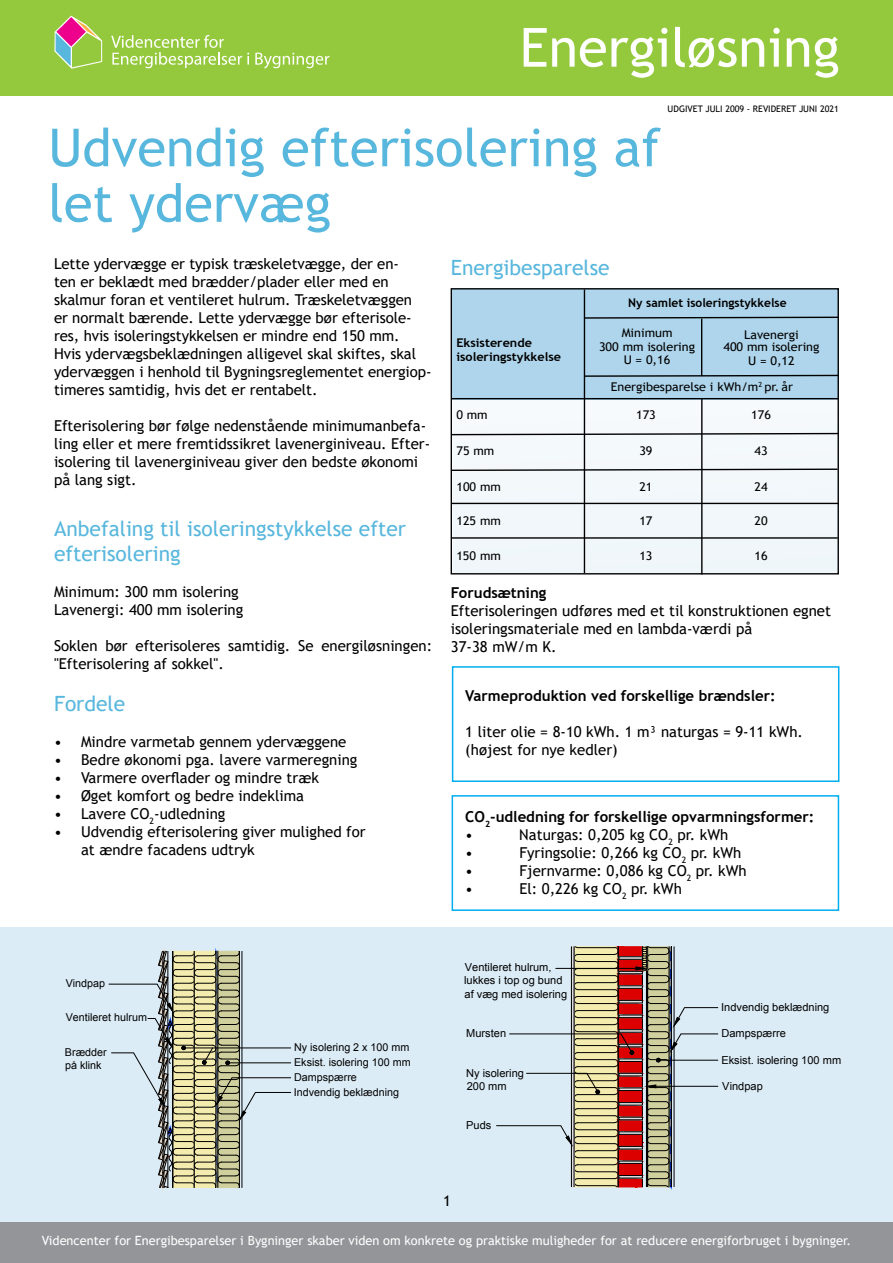
<style>
.page{position:relative;width:893px;height:1263px;background:#fff}
.page>*{position:absolute;margin:0;border:0;box-sizing:border-box;transform-origin:0 0}
.t1{font:54px "Trebuchet MS";color:#fff}
.t2{font:52.5px/55.5px "Trebuchet MS";color:#58b7dd}
.t3{font:21px/25.2px "Trebuchet MS";color:#58b7dd}
.t4{font:15px/18px "Trebuchet MS";color:#000}
.t5{font:700 15px/18px "Trebuchet MS";color:#000}
.t6{font:12.75px "Trebuchet MS";color:#fff}
.t7{font:12px/13.5px "Trebuchet MS";color:#000;text-align:center;scale:1.05 1}
.t8{font:700 12px/13.5px "Trebuchet MS";color:#000;scale:1.05 1}
.t9{font:700 12px "Trebuchet MS";color:#000}
.t10{font:10.95px/13.2px "Arial";color:#000}
.t11{font:10.8px/14.9px "Arial";color:#000}
.t12{font:9px "Trebuchet MS";color:#000}
.s1{font-weight:400}
</style>
<div class="page">
<div style="left:452px;top:666px;width:387px;height:116px;border:2px solid #00aeef"></div>
<div style="left:453px;top:399px;width:385px;height:174px;background:#f2f8fb"></div>
<div style="left:452px;top:288px;width:386px;height:111px;background:#aed5eb"></div>
<div style="left:0;top:927px;width:893px;height:294px;background:#dcecf6"></div>
<div style="left:0;top:1222px;width:893px;height:41px;background:#939598"></div>
<div style="left:0;top:0;width:893px;height:95px;background:#95c93d"></div>
<svg style="left:111px;top:35px;width:138px;height:33px"></svg>
<svg style="left:255px;top:53px;width:74px;height:15px"></svg>
<svg style="left:54px;top:16px;width:48px;height:53px"></svg>
<div style="left:452px;top:795px;width:387px;height:116px;border:2px solid #00aeef"></div>
<div style="left:451px;top:288px;width:388px;height:286px;border:1px solid #000"></div>
<svg style="left:450px;top:468px;width:389px;height:4px"></svg>
<svg style="left:451px;top:432px;width:388px;height:4px"></svg>
<svg style="left:583px;top:374px;width:256px;height:3px"></svg>
<hr style="left:701px;top:398px;width:1px;height:176px;background:#000">
<hr style="left:584px;top:289px;width:1px;height:284px;background:#000">
<hr style="left:452px;top:503px;width:386px;height:1px;background:#000">
<hr style="left:452px;top:537px;width:386px;height:2px;background:#000">
<hr style="left:701px;top:319px;width:1px;height:57px;background:#000">
<hr style="left:452px;top:398px;width:386px;height:1px;background:#000">
<svg style="left:583px;top:316px;width:256px;height:3px"></svg>
<svg style="left:496px;top:946px;width:222px;height:242px"></svg>
<hr style="left:556px;top:968px;width:80px;height:1px;background:#000">
<svg style="left:108px;top:950px;width:183px;height:238px"></svg>
<h1 class="t1" style="left:520px;top:13px;width:322px">Energiløsning</h1>
<p class="t12" style="left:668px;top:103px;width:173px">UDGIVET JULI 2009 - REVIDERET JUNI 2021</p>
<h2 class="t2" style="left:48px;top:120px;width:614px">Udvendig efterisolering af let ydervæg</h2>
<p class="t4" style="left:54px;top:255px;width:379px">Lette ydervægge er typisk træskeletvægge, der en-<br>ten er beklædt med brædder/plader eller med en skalmur foran et ventileret hulrum. Træskeletvæggen<br>er normalt bærende. Lette ydervægge bør efterisole&shy;res, hvis isoleringstykkelsen er mindre end 150 mm.<br>Hvis ydervægsbeklædningen alligevel skal skiftes, skal ydervæggen i henhold til Bygningsreglementet energiop&shy;timeres samtidig, hvis det er rentabelt.</p>
<p class="t4" style="left:54px;top:417px;width:378px">Efterisolering bør følge nedenstående minimumanbefa&shy;ling eller et mere fremtidssikret lavenerginiveau. Efter&shy;isolering til lavenerginiveau giver den bedste økonomi på lang sigt.</p>
<h3 class="t3" style="left:54px;top:515px;width:354px">Anbefaling til isoleringstykkelse efter efterisolering</h3>
<p class="t4" style="left:54px;top:582px;width:191px">Minimum: 300 mm isolering<br>Lavenergi: 400 mm isolering</p>
<p class="t4" style="left:54px;top:636px;width:380px">Soklen bør efterisoleres samtidig. Se energiløsningen: "Efterisolering af sokkel".</p>
<h3 class="t3" style="left:54px;top:690px;width:73px">Fordele</h3>
<p class="t4" style="left:54px;top:732px;width:294px">• Mindre varmetab gennem ydervæggene</p>
<p class="t4" style="left:54px;top:750px;width:305px">• Bedre økonomi pga. lavere varmeregning</p>
<p class="t4" style="left:54px;top:768px;width:267px">• Varmere overflader og mindre træk</p>
<p class="t4" style="left:54px;top:786px;width:252px">• Øget komfort og bedre indeklima</p>
<p class="t4" style="left:54px;top:804px;width:173px">• Lavere CO<sub>2</sub>-udledning</p>
<p class="t4" style="left:81px;top:822px;width:286px;text-indent:-27px">• Udvendig efterisolering giver mulighed for at ændre facadens udtryk</p>
<h3 class="t3" style="left:451px;top:255px;width:160px">Energibesparelse</h3>
<p class="t9" style="left:628px;top:295px;width:160px">Ny samlet isoleringstykkelse</p>
<p class="t8" style="left:456px;top:336px;width:101px">Eksisterende isoleringstykkelse</p>
<p class="t7" style="left:456px;top:408px;width:31px">0 mm</p>
<p class="t7" style="left:456px;top:444px;width:38px">75 mm</p>
<p class="t7" style="left:456px;top:480px;width:44px">100 mm</p>
<p class="t7" style="left:456px;top:514px;width:44px">125 mm</p>
<p class="t7" style="left:456px;top:549px;width:44px">150 mm</p>
<p class="t7" style="left:599px;top:326px;width:93px">Minimum<br>300 mm isolering<br>U = 0,16</p>
<p class="t7" style="left:723px;top:329px;width:93px;line-height:12px">Lavenergi<br>400 mm isolering</p>
<p class="t7" style="left:748px;top:354px;width:46px">U = 0,12</p>
<p class="t7" style="left:611px;top:380px;width:175px">Energibesparelse i kWh/m<sup>2</sup> pr. år</p>
<p class="t7" style="left:636px;top:407px;width:20px">173</p>
<p class="t7" style="left:751px;top:407px;width:20px">176</p>
<p class="t7" style="left:639px;top:444px;width:14px">39</p>
<p class="t7" style="left:754px;top:444px;width:14px">43</p>
<p class="t7" style="left:639px;top:480px;width:14px">21</p>
<p class="t7" style="left:755px;top:480px;width:14px">24</p>
<p class="t7" style="left:639px;top:514px;width:14px">17</p>
<p class="t7" style="left:755px;top:514px;width:14px">20</p>
<p class="t7" style="left:639px;top:549px;width:14px">13</p>
<p class="t7" style="left:755px;top:549px;width:14px">16</p>
<p class="t5" style="left:451px;top:584px;width:97px">Forudsætning</p>
<p class="t4" style="left:451px;top:602px;width:382px">Efterisoleringen udføres med et til konstruktionen egnet isoleringsmateriale med en lambda-værdi på<br>37-38 mW/m K.</p>
<p class="t5" style="left:465px;top:687px;width:312px">Varmeproduktion ved forskellige brændsler:</p>
<p class="t4" style="left:465px;top:723px;width:339px">1 liter olie = 8-10 kWh. 1 m³ naturgas = 9-11 kWh. (højest for nye kedler)</p>
<p class="t5" style="left:465px;top:808px;width:351px">CO<sub>2</sub>-udledning for forskellige opvarmningsformer: <span class="s1">•</span></p>
<p class="t4" style="left:519px;top:826px;width:210px">Naturgas: 0,205 kg CO<sub>2</sub> pr. kWh</p>
<p class="t4" style="left:465px;top:844px;width:9px">•</p>
<p class="t4" style="left:519px;top:844px;width:224px">Fyringsolie: 0,266 kg CO<sub>2</sub> pr. kWh</p>
<p class="t4" style="left:465px;top:862px;width:9px">•</p>
<p class="t4" style="left:519px;top:862px;width:229px">Fjernvarme: 0,086 kg CO<sub>2</sub> pr. kWh</p>
<p class="t4" style="left:465px;top:880px;width:9px">•</p>
<p class="t4" style="left:519px;top:880px;width:164px">El: 0,226 kg CO<sub>2</sub> pr. kWh</p>
<p class="t11" style="left:66px;top:976px;width:41px">Vindpap</p>
<p class="t11" style="left:66px;top:1010px;width:83px">Ventileret hulrum</p>
<p class="t11" style="left:65px;top:1046px;width:43px;line-height:13.2px">Brædder på klink</p>
<p class="t11" style="left:294px;top:1040px;width:118px">Ny isolering 2 x 100 mm<br>Eksist. isolering 100 mm<br>Dampspærre<br>Indvendig beklædning</p>
<p class="t10" style="left:464px;top:961px;width:105px">Ventileret hulrum, lukkes i top og bund af væg med isolering</p>
<p class="t10" style="left:466px;top:1027px;width:41px">Mursten</p>
<p class="t10" style="left:466px;top:1066px;width:59px">Ny isolering<br>200 mm</p>
<p class="t10" style="left:466px;top:1118px;width:27px">Puds</p>
<p class="t10" style="left:721px;top:1001px;width:110px">Indvendig beklædning</p>
<p class="t10" style="left:721px;top:1027px;width:66px">Dampspærre</p>
<p class="t10" style="left:721px;top:1053px;width:121px">Eksist. isolering 100 mm</p>
<p class="t10" style="left:722px;top:1079px;width:42px">Vindpap</p>
<p class="t4" style="left:443px;top:1192px;width:9px">1</p>
<p class="t6" style="left:42px;top:1232px;width:811px">Videncenter for Energibesparelser i Bygninger skaber viden om konkrete og praktiske muligheder for at reducere energiforbruget i bygninger.</p>
</div>
